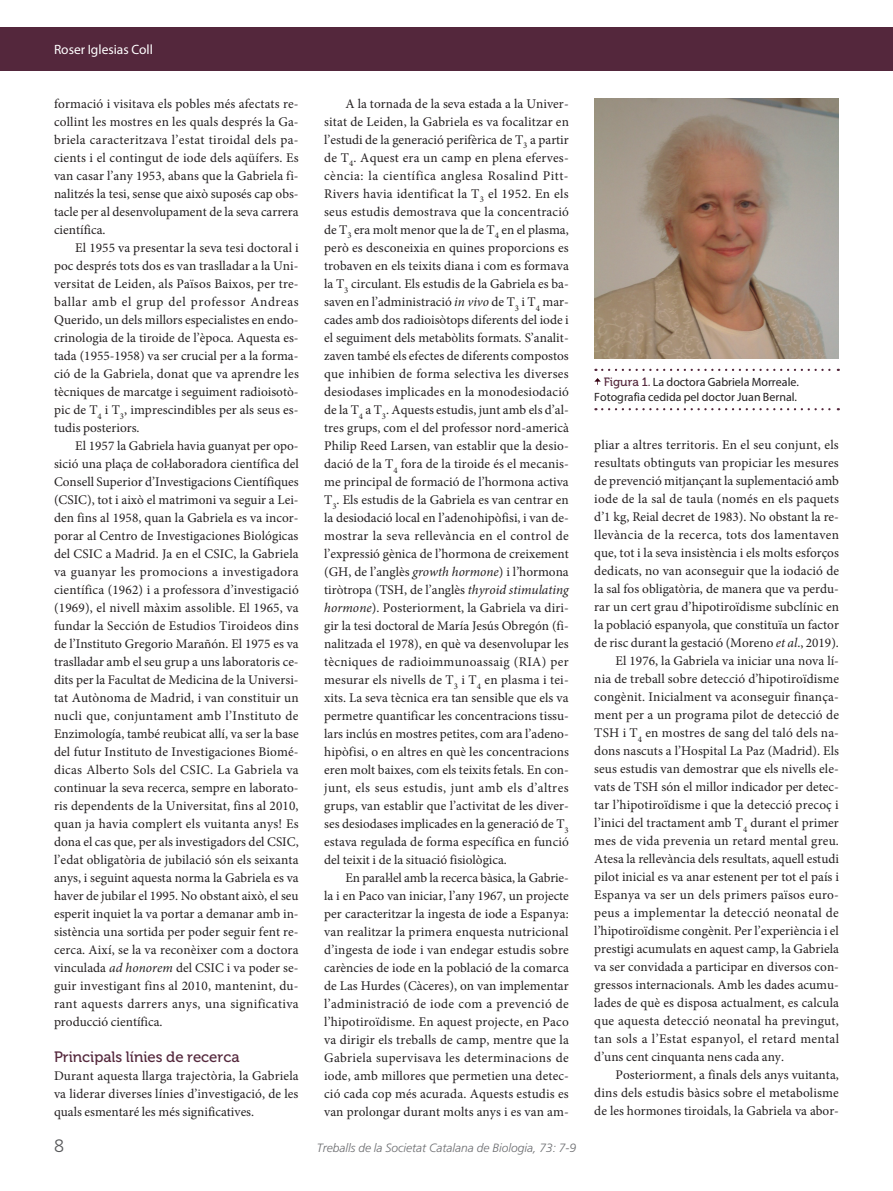
<style>
.page{position:relative;width:893px;height:1191px;background:#fff}
.page>*{position:absolute;margin:0;border:0;box-sizing:border-box;transform-origin:0 0}
.t1{font:300 18px "Frutiger LT Std";color:#57585a}
.L1{font:15px "Museo 500";color:#54273c}
.t2{font:13.5px "Myriad Pro";color:#fff}
.Z{font:13.35px/18px "Minion Pro";letter-spacing:.005em;color:#231f20;text-align:justify}
.Z0{font:13.35px/18px "Minion Pro";letter-spacing:.015em;color:#231f20;text-align:justify}
.figura-pie{font:12px/15px "Myriad Pro";color:#231f20;text-align:right}
.t3{font:italic 300 12px "Frutiger LT Std";color:#6c6d70}
.s1{font-style:italic}
.s2{font-family:"Museo 500";color:#54273c}
</style>
<div class="page">
<div style="left:0;top:27px;width:893px;height:44px;background:#54273c"></div>
<svg style="left:602px;top:369px;width:237px;height:2px"></svg>
<svg style="left:602px;top:408px;width:237px;height:2px"></svg>
<img style="left:594px;top:98px;width:245px;height:260px">
<svg style="left:594px;top:378px;width:7px;height:7px"></svg>
<p class="t2" style="left:54px;top:41px;width:100px">Roser Iglesias Coll</p>
<p class="Z" style="left:54px;top:95px;width:246px">formació i visitava els pobles més afectats re&shy;collint les mostres en les quals després la Ga&shy;briela caracteritzava l’estat tiroidal dels pa&shy;cients i el contingut de iode dels aqüífers. Es van casar l’any 1953, abans que la Gabriela fi&shy;nalitzés la tesi, sense que això suposés cap obs&shy;tacle per al desenvolupament de la seva carrera científica.</p>
<p class="Z" style="left:54px;top:239px;width:246px;text-indent:21px">El 1955 va presentar la seva tesi doctoral i poc després tots dos es van traslladar a la Uni&shy;versitat de Leiden, als Països Baixos, per tre&shy;ballar amb el grup del professor Andreas Querido, un dels millors especialistes en endo&shy;crinologia de la tiroide de l’època. Aquesta es&shy;tada (1955-1958) va ser crucial per a la forma&shy;ció de la Gabriela, donat que va aprendre les tècniques de marcatge i seguiment radioisotò&shy;pic de T<sub>4</sub> i T<sub>3</sub>, imprescindibles per als seus es&shy;tudis posteriors.</p>
<p class="Z" style="left:54px;top:437px;width:246px;text-indent:21px">El 1957 la Gabriela havia guanyat per opo&shy;sició una plaça de col·laboradora científica del Consell Superior d’Investigacions Científiques (CSIC), tot i això el matrimoni va seguir a Lei&shy;den fins al 1958, quan la Gabriela es va incor&shy;porar al Centro de Investigaciones Biológicas del CSIC a Madrid. Ja en el CSIC, la Gabriela va guanyar les promocions a investigadora científica (1962) i a professora d’investigació (1969), el nivell màxim assolible. El 1965, va fundar la Sección de Estudios Tiroideos dins de l’Instituto Gregorio Marañón. El 1975 es va traslladar amb el seu grup a uns laboratoris ce&shy;dits per la Facultat de Medicina de la Universi&shy;tat Autònoma de Madrid, i van constituir un nucli que, conjuntament amb l’Instituto de Enzimología, també reubicat allí, va ser la base del futur Instituto de Investigaciones Biomé&shy;dicas Alberto Sols del CSIC. La Gabriela va continuar la seva recerca, sempre en laborato&shy;ris dependents de la Universitat, fins al 2010, quan ja havia complert els vuitanta anys! Es dona el cas que, per als investigadors del CSIC, l’edat obligatòria de jubilació són els seixanta anys, i seguint aquesta norma la Gabriela es va haver de jubilar el 1995. No obstant això, el seu esperit inquiet la va portar a demanar amb in&shy;sistència una sortida per poder seguir fent re&shy;cerca. Així, se la va reconèixer com a doctora vinculada <span class="s1">ad honorem</span> del CSIC i va poder se&shy;guir investigant fins al 2010, mantenint, du&shy;rant aquests darrers anys, una significativa producció científica.</p>
<p class="L1" style="left:54px;top:1049px;width:187px">Principals línies de recerca</p>
<p class="Z0" style="left:54px;top:1067px;width:246px">Durant aquesta llarga trajectòria, la Gabriela va liderar diverses línies d’investigació, de les quals esmentaré les més significatives.</p>
<p class="Z" style="left:324px;top:95px;width:246px;text-indent:21px">A la tornada de la seva estada a la Univer&shy;sitat de Leiden, la Gabriela es va focalitzar en l’estudi de la generació perifèrica de T<sub>3</sub> a partir de T<sub>4</sub>. Aquest era un camp en plena eferves&shy;cència: la científica anglesa Rosalind Pitt-Rivers havia identificat la T<sub>3</sub> el 1952. En els seus estudis demostrava que la concentració de T<sub>3</sub> era molt menor que la de T<sub>4</sub> en el plasma, però es desconeixia en quines proporcions es trobaven en els teixits diana i com es formava la T<sub>3</sub> circulant. Els estudis de la Gabriela es ba&shy;saven en l’administració <span class="s1">in vivo</span> de T<sub>3</sub> i T<sub>4</sub> mar&shy;cades amb dos radioisòtops diferents del iode i el seguiment dels metabòlits formats. S’analit&shy;zaven també els efectes de diferents compostos que inhibien de forma selectiva les diverses desiodases implicades en la monodesiodació de la T<sub>4</sub> a T<sub>3</sub>. Aquests estudis, junt amb els d’al&shy;tres grups, com el del professor nord-americà Philip Reed Larsen, van establir que la desio&shy;dació de la T<sub>4</sub> fora de la tiroide és el mecanis&shy;me principal de formació de l’hormona activa T<sub>3</sub>. Els estudis de la Gabriela es van centrar en la desiodació local en l’adenohipòfisi, i van de&shy;mostrar la seva rellevància en el control de l’expressió gènica de l’hormona de creixement (GH, de l’anglès <span class="s1">growth hormone</span>) i l’hormona tiròtropa (TSH, de l’anglès <span class="s1">thyroid stimulating hormone</span>). Posteriorment, la Gabriela va diri&shy;gir la tesi doctoral de María Jesús Obregón (fi&shy;nalitzada el 1978), en què va desenvolupar les tècniques de radioimmunoassaig (RIA) per mesurar els nivells de T<sub>3</sub> i T<sub>4</sub> en plasma i tei&shy;xits. La seva tècnica era tan sensible que els va permetre quantificar les concentracions tissu&shy;lars inclús en mostres petites, com ara l’adeno&shy;hipòfisi, o en altres en què les concentracions eren molt baixes, com els teixits fetals. En con&shy;junt, els seus estudis, junt amb els d’altres grups, van establir que l’activitat de les diver&shy;ses desiodases implicades en la generació de T<sub>3 </sub>estava regulada de forma específica en funció del teixit i de la situació fisiològica.</p>
<p class="Z" style="left:324px;top:869px;width:246px;text-indent:21px">En paral·lel amb la recerca bàsica, la Gabrie&shy;la i en Paco van iniciar, l’any 1967, un projecte per caracteritzar la ingesta de iode a Espanya: van realitzar la primera enquesta nutricional d’ingesta de iode i van endegar estudis sobre carències de iode en la població de la comarca de Las Hurdes (Càceres), on van implementar l’administració de iode com a prevenció de l’hipotiroïdisme. En aquest projecte, en Paco va dirigir els treballs de camp, mentre que la Gabriela supervisava les determinacions de iode, amb millores que permetien una detec&shy;ció cada cop més acurada. Aquests estudis es van prolongar durant molts anys i es van am-</p>
<h1 class="t1" style="left:54px;top:1136px;width:12px">8</h1>
<p class="t3" style="left:317px;top:1141px;width:261px">Treballs de la Societat Catalana de Biologia, 73: 7-9</p>
<p class="figura-pie" style="left:594px;top:374px;width:206px"><span class="s2">Figura 1.</span> La doctora Gabriela Morreale.<br>Fotografia cedida pel doctor Juan Bernal.</p>
<p class="Z" style="left:594px;top:436px;width:246px">pliar a altres territoris. En el seu conjunt, els resultats obtinguts van propiciar les mesures de prevenció mitjançant la suplementació amb iode de la sal de taula (només en els paquets d’1 kg, Reial decret de 1983). No obstant la re&shy;llevància de la recerca, tots dos lamentaven que, tot i la seva insistència i els molts esforços dedicats, no van aconseguir que la iodació de la sal fos obligatòria, de manera que va perdu&shy;rar un cert grau d’hipotiroïdisme subclínic en la població espanyola, que constituïa un factor de risc durant la gestació (Moreno <span class="s1">et al</span>., 2019).</p>
<p class="Z" style="left:594px;top:652px;width:246px;text-indent:21px">El 1976, la Gabriela va iniciar una nova lí&shy;nia de treball sobre detecció d’hipotiroïdisme congènit. Inicialment va aconseguir finança&shy;ment per a un programa pilot de detecció de TSH i T<sub>4</sub> en mostres de sang del taló dels na&shy;dons nascuts a l’Hospital La Paz (Madrid). Els seus estudis van demostrar que els nivells ele&shy;vats de TSH són el millor indicador per detec&shy;tar l’hipotiroïdisme i que la detecció precoç i l’inici del tractament amb T<sub>4</sub> durant el primer mes de vida prevenia un retard mental greu.<br>Atesa la rellevància dels resultats, aquell estudi pilot inicial es va anar estenent per tot el país i Espanya va ser un dels primers països euro&shy;peus a implementar la detecció neonatal de l’hipotiroïdisme congènit. Per l’experiència i el prestigi acumulats en aquest camp, la Gabriela va ser convidada a participar en diversos con&shy;gressos internacionals. Amb les dades acumu&shy;lades de què es disposa actualment, es calcula que aquesta detecció neonatal ha previngut, tan sols a l’Estat espanyol, el retard mental d’uns cent cinquanta nens cada any.</p>
<p class="Z" style="left:594px;top:1066px;width:246px;text-indent:21px">Posteriorment, a finals dels anys vuitanta, dins dels estudis bàsics sobre el metabolisme de les hormones tiroidals, la Gabriela va abor-</p>
</div>
